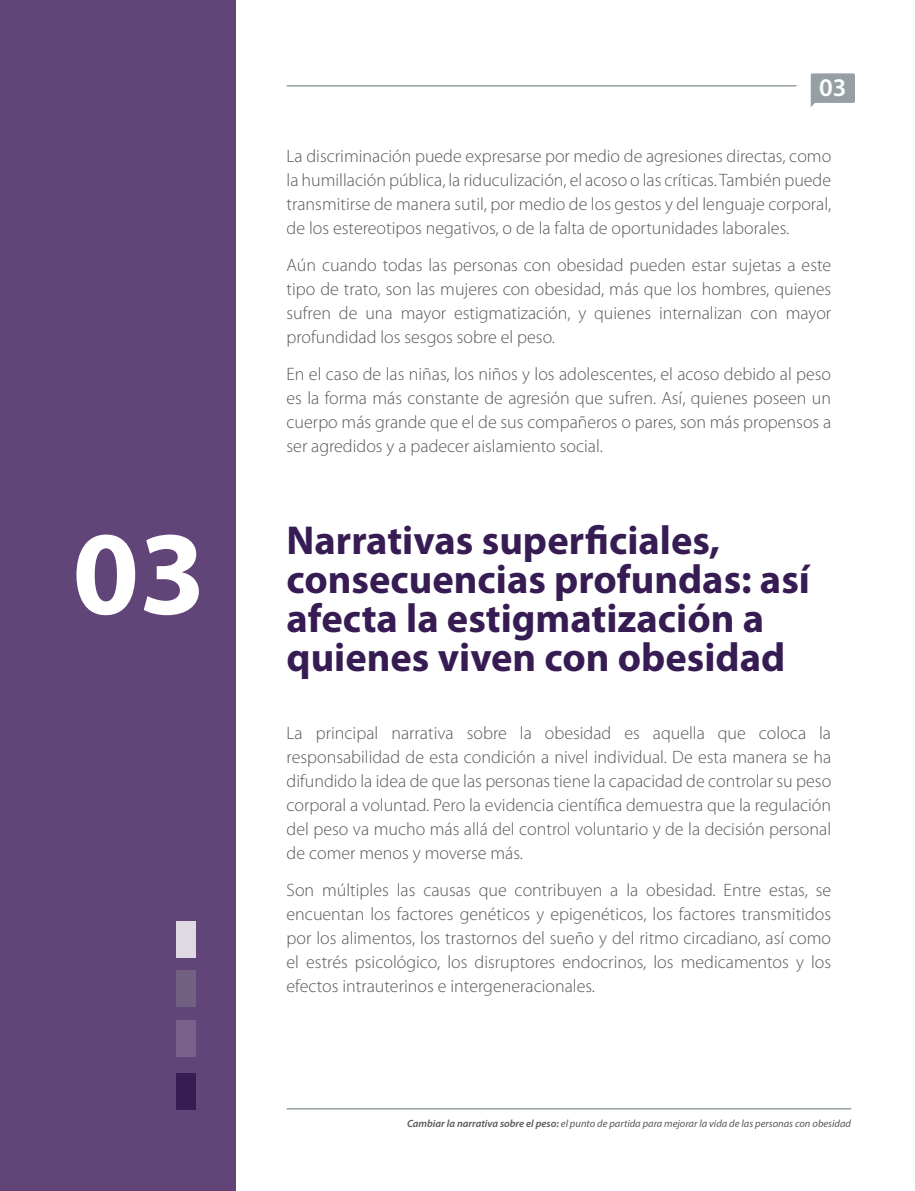
<style>
.page{position:relative;width:915px;height:1191px;background:#fff}
.page>*{position:absolute;margin:0;border:0;box-sizing:border-box;transform-origin:0 0}
.t1{font:700 120px "Myriad Pro";color:#fff}
.t2{font:700 40.5px/39px "Myriad Pro";color:#361c53}
.t3{font:600 25.5px "Myriad Pro";color:#fff}
.t4{font:300 18px/24px "Myriad Pro";color:#57585a;text-align:justify}
.t5{font:italic 10.5px "Myriad Pro";color:#57585a}
.s1{font-weight:600}
</style>
<div class="page">
<svg style="left:810px;top:73px;width:44px;height:34px"></svg>
<div style="left:0;top:0;width:235px;height:1191px;background:#614478"></div>
<hr style="left:286px;top:85px;width:510px;height:2px;background:#96a0a4">
<hr style="left:286px;top:1108px;width:564px;height:1px;background:#96a0a4">
<div style="left:176px;top:1073px;width:20px;height:36px;background:#361c53"></div>
<div style="left:176px;top:1020px;width:20px;height:37px;background:#79618b"></div>
<div style="left:176px;top:970px;width:20px;height:37px;background:#726083"></div>
<div style="left:176px;top:921px;width:20px;height:36px;background:#ded9e3"></div>
<p class="t3" style="left:818px;top:71px;width:29px">03</p>
<p class="t4" style="left:286px;top:144px;width:546px">La discriminación puede expresarse por medio de agresiones directas, como la humillación pública, la riduculización, el acoso o las críticas. También puede transmitirse de manera sutil, por medio de los gestos y del lenguaje corporal, de los estereotipos negativos, o de la falta de oportunidades laborales.</p>
<p class="t4" style="left:286px;top:253px;width:546px">Aún cuando todas las personas con obesidad pueden estar sujetas a este tipo de trato, son las mujeres con obesidad, más que los hombres, quienes sufren de una mayor estigmatización, y quienes internalizan con mayor profundidad los sesgos sobre el peso.</p>
<p class="t4" style="left:286px;top:362px;width:546px">En el caso de las niñas, los niños y los adolescentes, el acoso debido al peso es la forma más constante de agresión que sufren. Así, quienes poseen un cuerpo más grande que el de sus compañeros o pares, son más propensos a ser agredidos y a padecer aislamiento social.</p>
<p class="t1" style="left:72px;top:495px;width:135px">03</p>
<p class="t2" style="left:286px;top:520px;width:525px">Narrativas superficiales, consecuencias profundas: así afecta la estigmatización a quienes viven con obesidad</p>
<p class="t4" style="left:286px;top:720px;width:546px">La principal narrativa sobre la obesidad es aquella que coloca la responsabilidad de esta condición a nivel individual. De esta manera se ha difundido la idea de que las personas tiene la capacidad de controlar su peso corporal a voluntad. Pero la evidencia científica demuestra que la regulación del peso va mucho más allá del control voluntario y de la decisión personal de comer menos y moverse más.</p>
<p class="t4" style="left:286px;top:877px;width:546px">Son múltiples las causas que contribuyen a la obesidad. Entre estas, se encuentan los factores genéticos y epigenéticos, los factores transmitidos por los alimentos, los trastornos del sueño y del ritmo circadiano, así como el estrés psicológico, los disruptores endocrinos, los medicamentos y los efectos intrauterinos e intergeneracionales.</p>
<p class="t5" style="left:407px;top:1117px;width:445px"><span class="s1">Cambiar la narrativa sobre el peso:</span> el punto de partida para mejorar la vida de las personas con obesidad</p>
</div>
